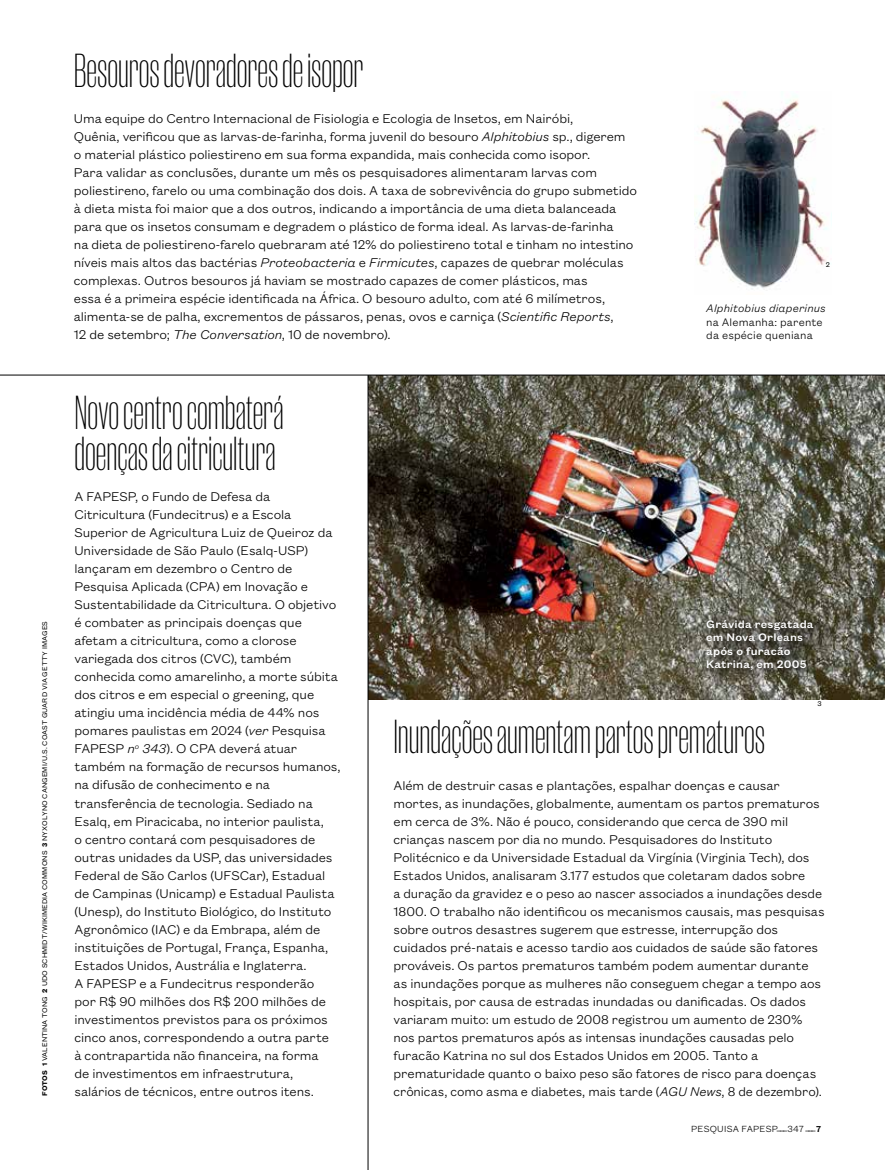
<style>
.page{position:relative;width:885px;height:1170px;background:#fff}
.page>*{position:absolute;margin:0;border:0;box-sizing:border-box;transform-origin:0 0}
.t1{font:300 45px/40.5px "Manuka";color:#000}
.t2{font:13.8px/18px "Founders Gtsk Txt Lt";letter-spacing:-.01em;color:#000}
.t3{font:12px/13.5px "Founders Gtsk Txt Med";letter-spacing:.015em;color:#fff}
.t4{font:12px/13.5px "Founders Gtsk Txt Lt";letter-spacing:.015em;color:#000}
.t5{font:italic 12px "Founders Gtsk Txt Lt";letter-spacing:.01em;color:#000}
.t6{font:9.75px "Founders Gtsk Txt Lt";letter-spacing:.02em;color:#000}
.t7{font:7.5px "Founders Grotesk Text";letter-spacing:.015em;color:#000}
.s1{font-family:"Founders Gtsk Txt Sm B"}
.s2{font-style:italic}
.s3{font-size:12px}
.s4{font-family:"Founders Gtsk Txt Med";font-size:9.3px}
</style>
<div class="page">
<img style="left:369px;top:376px;width:515px;height:323px">
<img style="left:694px;top:99px;width:133px;height:191px">
<hr style="left:368px;top:375px;width:1px;height:794px;background:#000">
<svg style="left:701px;top:614px;width:123px;height:67px;background:#58564a"></svg>
<hr style="left:0;top:375px;width:884px;height:1px;background:#000">
<p class="t7" style="left:40px;top:1096px;width:476px;rotate:-90deg"><span class="s1">FOTOS 1</span> VALENTINA TONG <span class="s1">2</span> UDO SCHMIDT / WIKIMEDIA COMMONS <span class="s1">3</span> NYXOLYNO CANGEMI / U.S. COAST GUARD VIA GETTY IMAGES</p>
<h1 class="t1" style="left:74px;top:50px;width:291px">Besouros devoradores de isopor</h1>
<p class="t2" style="left:74px;top:109px;width:564px">Uma equipe do Centro Internacional de Fisiologia e Ecologia de Insetos, em Nairóbi,<br>Quênia, verificou que as larvas-de-farinha, forma juvenil do besouro <span class="s2">Alphitobius</span> sp., digerem<br>o material plástico poliestireno em sua forma expandida, mais conhecida como isopor.<br>Para validar as conclusões, durante um mês os pesquisadores alimentaram larvas com poliestireno, farelo ou uma combinação dos dois. A taxa de sobrevivência do grupo submetido à dieta mista foi maior que a dos outros, indicando a importância de uma dieta balanceada para que os insetos consumam e degradem o plástico de forma ideal. As larvas-de-farinha<br>na dieta de poliestireno-farelo quebraram até 12% do poliestireno total e tinham no intestino níveis mais altos das bactérias <span class="s2">Proteobacteria</span> e <span class="s2">Firmicutes</span>, capazes de quebrar moléculas complexas. Outros besouros já haviam se mostrado capazes de comer plásticos, mas<br>essa é a primeira espécie identificada na África. O besouro adulto, com até 6 milímetros, alimenta-se de palha, excrementos de pássaros, penas, ovos e carniça (<span class="s2">Scientific Reports</span>,<br>12 de setembro; <span class="s2">The Conversation</span>, 10 de novembro).</p>
<p class="t7" style="left:825px;top:260px;width:6px">2</p>
<p class="t5" style="left:706px;top:300px;width:121px">Alphitobius diaperinus</p>
<p class="t4" style="left:706px;top:314px;width:118px">na Alemanha: parente da espécie queniana</p>
<h1 class="t1" style="left:74px;top:392px;width:211px">Novo centro combaterá doenças da citricultura</h1>
<p class="t2" style="left:74px;top:487px;width:268px">A FAPESP, o Fundo de Defesa da Citricultura (Fundecitrus) e a Escola Superior de Agricultura Luiz de Queiroz da Universidade de São Paulo (Esalq-USP) lançaram em dezembro o Centro de Pesquisa Aplicada (CPA) em Inovação e Sustentabilidade da Citricultura. O objetivo é combater as principais doenças que afetam a citricultura, como a clorose variegada dos citros (CVC), também conhecida como amarelinho, a morte súbita dos citros e em especial o greening, que atingiu uma incidência média de 44% nos pomares paulistas em 2024 (<span class="s2">ver</span> Pesquisa FAPESP <span class="s2">n</span><sup>o</sup> <span class="s2">343</span>). O CPA deverá atuar também na formação de recursos humanos, na difusão de conhecimento e na transferência de tecnologia. Sediado na Esalq, em Piracicaba, no interior paulista,<br>o centro contará com pesquisadores de outras unidades da USP, das universidades Federal de São Carlos (UFSCar), Estadual de Campinas (Unicamp) e Estadual Paulista (Unesp), do Instituto Biológico, do Instituto Agronômico (IAC) e da Embrapa, além de instituições de Portugal, França, Espanha, Estados Unidos, Austrália e Inglaterra.<br>A FAPESP e a Fundecitrus responderão<br>por R$ 90 milhões dos R$ 200 milhões de investimentos previstos para os próximos cinco anos, correspondendo a outra parte<br>à contrapartida não financeira, na forma<br>de investimentos em infraestrutura, salários de técnicos, entre outros itens.</p>
<p class="t3" style="left:706px;top:616px;width:109px">Grávida resgatada em Nova Orleans após o furacão<br>Katrina, em 2005</p>
<p class="t7" style="left:817px;top:698px;width:6px">3</p>
<h1 class="t1" style="left:393px;top:716px;width:373px">Inundações aumentam partos prematuros</h1>
<p class="t2" style="left:393px;top:775px;width:433px">Além de destruir casas e plantações, espalhar doenças e causar mortes, as inundações, globalmente, aumentam os partos prematuros em cerca de 3%. Não é pouco, considerando que cerca de 390 mil crianças nascem por dia no mundo. Pesquisadores do Instituto Politécnico e da Universidade Estadual da Virgínia (Virginia Tech), dos Estados Unidos, analisaram 3.177 estudos que coletaram dados sobre<br>a duração da gravidez e o peso ao nascer associados a inundações desde 1800. O trabalho não identificou os mecanismos causais, mas pesquisas sobre outros desastres sugerem que estresse, interrupção dos cuidados pré-natais e acesso tardio aos cuidados de saúde são fatores prováveis. Os partos prematuros também podem aumentar durante as inundações porque as mulheres não conseguem chegar a tempo aos hospitais, por causa de estradas inundadas ou danificadas. Os dados variaram muito: um estudo de 2008 registrou um aumento de 230% nos partos prematuros após as intensas inundações causadas pelo furacão Katrina no sul dos Estados Unidos em 2005. Tanto a prematuridade quanto o baixo peso são fatores de risco para doenças crônicas, como asma e diabetes, mais tarde (<span class="s2">AGU News</span>, 8 de dezembro).</p>
<p class="t6" style="left:691px;top:1121px;width:131px">PESQUISA FAPESP<span class="s3">___</span>347<span class="s3">___</span><span class="s4">7</span></p>
</div>
